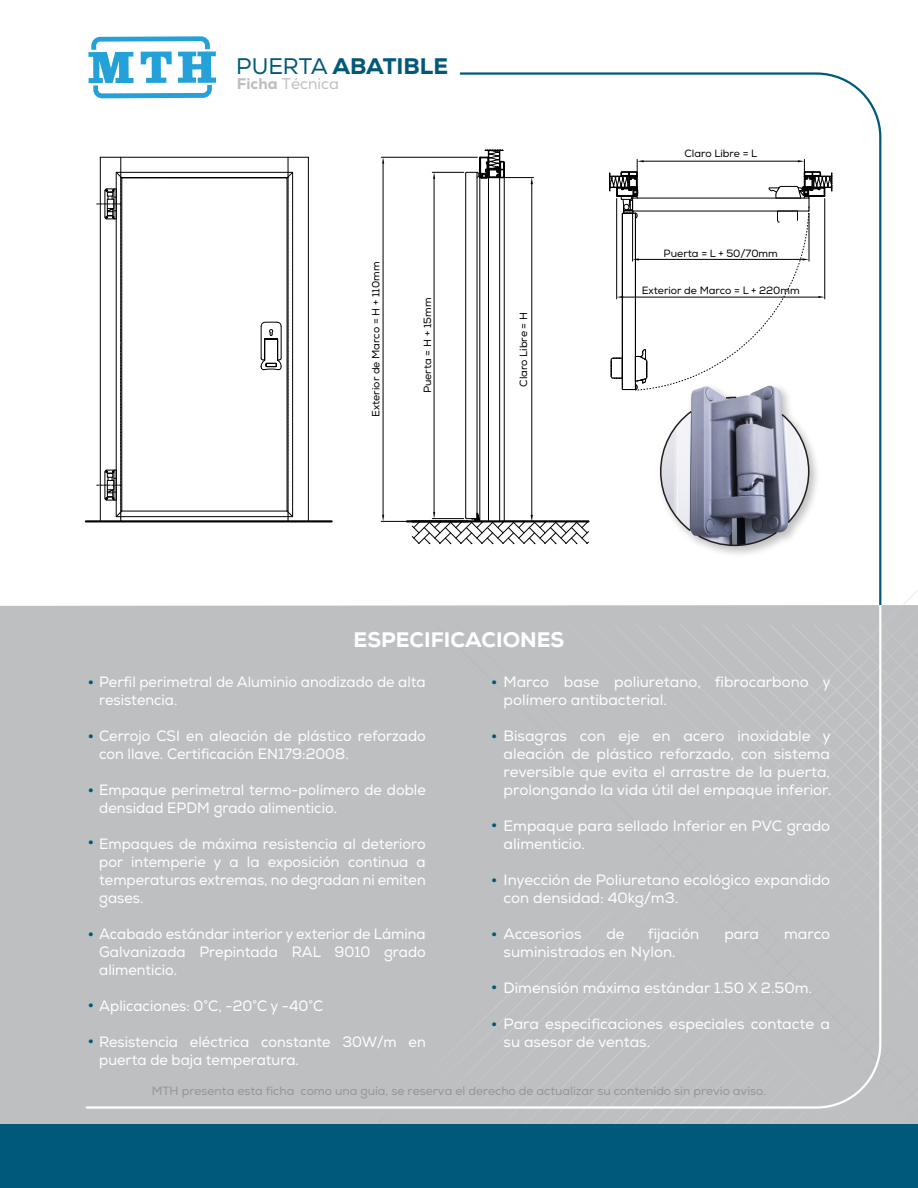
<style>
.page{position:relative;width:918px;height:1188px;background:#fff}
.page>*{position:absolute;margin:0;border:0;box-sizing:border-box;transform-origin:0 0}
.t1{font:800 22.5px/37.5px "Nexa";color:#005979}
.t2{font:800 21px "Nexa";color:#fff}
.t3{font:15.45px "Nexa";color:#bdbfc1}
.t4{font:15px/18px "Nexa";color:#fff;scale:.96 1}
.t5{font:15px/18px "Nexa";color:#fff}
.t6{font:12px "Nexa";color:#939598}
.t7{font:10.5px "Nexa";color:#000}
.s1{font-weight:400}
.s2{font-weight:800}
</style>
<div class="page">
<div style="left:0;top:605px;width:918px;height:519px;background:#bdbfc1"></div>
<div style="left:616px;top:627px;width:302px;height:497px;background:#bdbfc1"></div>
<hr style="left:86px;top:520px;width:246px;height:2px;background:#000">
<hr style="left:100px;top:157px;width:1px;height:364px;background:#000">
<hr style="left:308px;top:157px;width:1px;height:364px;background:#000">
<hr style="left:100px;top:157px;width:208px;height:1px;background:#000">
<svg style="left:97px;top:172px;width:196px;height:349px"></svg>
<hr style="left:407px;top:520px;width:61px;height:2px;background:#000">
<hr style="left:432px;top:172px;width:32px;height:1px;background:#000">
<hr style="left:434px;top:179px;width:1px;height:333px;background:#000">
<svg style="left:412px;top:512px;width:46px;height:32px"></svg>
<svg style="left:433px;top:172px;width:2px;height:7px"></svg>
<hr style="left:381px;top:521px;width:105px;height:1px;background:#000">
<hr style="left:381px;top:157px;width:96px;height:1px;background:#000">
<hr style="left:383px;top:164px;width:1px;height:351px;background:#000">
<svg style="left:382px;top:515px;width:2px;height:6px"></svg>
<svg style="left:382px;top:157px;width:2px;height:7px"></svg>
<div style="left:0;top:1124px;width:918px;height:64px;background:#005979"></div>
<svg style="left:88px;top:36px;width:128px;height:62px"></svg>
<svg style="left:458px;top:72px;width:424px;height:531px"></svg>
<div style="left:84px;top:603px;width:799px;height:507px;background:#bdbfc1"></div>
<h1 class="t1" style="left:236px;top:47px;width:213px"><span class="s1">PUERTA</span> ABATIBLE</h1>
<p class="t3" style="left:237px;top:74px;width:104px"><span class="s2">Ficha</span> Técnica</p>
<p class="t7" style="left:370px;top:417px;width:157px;rotate:-90deg">Exterior de Marco = H + 110mm</p>
<p class="t7" style="left:421px;top:393px;width:97px;rotate:-90deg">Puerta = H + 15mm</p>
<p class="t7" style="left:517px;top:387px;width:76px;rotate:-90deg">Claro Libre = H</p>
<p class="t7" style="left:684px;top:147px;width:75px">Claro Libre = L</p>
<p class="t7" style="left:664px;top:247px;width:116px">Puerta = L + 50/70mm</p>
<p class="t7" style="left:642px;top:284px;width:160px">Exterior de Marco = L + 220mm</p>
<h2 class="t2" style="left:354px;top:626px;width:212px">ESPECIFICACIONES</h2>
<p class="t5" style="left:504px;top:673px;width:328px">Marco base poliuretano, fibrocarbono y polímero antibacterial.</p>
<p class="t5" style="left:504px;top:727px;width:329px;text-align:justify">Bisagras con eje en acero inoxidable y aleación de plástico reforzado, con sistema reversible que evita el arrastre de la puerta, prolongando la vida útil del empaque inferior.</p>
<p class="t5" style="left:504px;top:817px;width:328px">Empaque para sellado Inferior en PVC grado alimenticio.</p>
<p class="t5" style="left:504px;top:871px;width:328px">Inyección de Poliuretano ecológico expandido con densidad: 40kg/m3.</p>
<p class="t5" style="left:504px;top:925px;width:79px">Accesorios</p>
<p class="t5" style="left:606px;top:925px;width:20px">de</p>
<p class="t5" style="left:648px;top:925px;width:53px">fijación</p>
<p class="t5" style="left:724px;top:925px;width:36px">para</p>
<p class="t5" style="left:784px;top:925px;width:48px">marco</p>
<p class="t5" style="left:504px;top:943px;width:174px">suministrados en Nylon.</p>
<p class="t5" style="left:504px;top:979px;width:310px">Dimensión máxima estándar 1.50 X 2.50m.</p>
<p class="t5" style="left:504px;top:1015px;width:328px">Para especificaciones especiales contacte a su asesor de ventas.</p>
<p class="t4" style="left:99px;top:673px;width:342px">Perfil perimetral de Aluminio anodizado de alta resistencia.</p>
<p class="t4" style="left:99px;top:727px;width:342px">Cerrojo CSI en aleación de plástico reforzado con llave. Certificación EN179:2008.</p>
<p class="t4" style="left:99px;top:781px;width:342px">Empaque perimetral termo-polímero de doble densidad EPDM grado alimenticio.</p>
<p class="t4" style="left:99px;top:835px;width:342px;text-align:justify">Empaques de máxima resistencia al deterioro por intemperie y a la exposición continua a temperaturas extremas, no degradan ni emiten gases.</p>
<p class="t4" style="left:99px;top:925px;width:342px;text-align:justify">Acabado estándar interior y exterior de Lámina Galvanizada Prepintada RAL 9010 grado alimenticio.</p>
<p class="t4" style="left:99px;top:997px;width:235px">Aplicaciones: 0°C, -20°C y -40°C</p>
<p class="t4" style="left:99px;top:1033px;width:342px">Resistencia eléctrica constante 30W/m en puerta de baja temperatura.</p>
<h1 class="t1" style="left:88px;top:663px;width:8px">·</h1>
<h1 class="t1" style="left:491px;top:663px;width:8px">·</h1>
<h1 class="t1" style="left:88px;top:717px;width:8px">·</h1>
<h1 class="t1" style="left:491px;top:717px;width:8px">·</h1>
<h1 class="t1" style="left:88px;top:770px;width:8px">·</h1>
<h1 class="t1" style="left:491px;top:806px;width:8px">·</h1>
<h1 class="t1" style="left:88px;top:823px;width:8px">·</h1>
<h1 class="t1" style="left:491px;top:861px;width:8px">·</h1>
<h1 class="t1" style="left:88px;top:915px;width:8px">·</h1>
<h1 class="t1" style="left:491px;top:915px;width:8px">·</h1>
<h1 class="t1" style="left:491px;top:967px;width:8px">· ·</h1>
<h1 class="t1" style="left:88px;top:987px;width:8px;line-height:36px">· ·</h1>
<p class="t6" style="left:152px;top:1083px;width:616px">MTH presenta esta ficha como una guía, se reserva el derecho de actualizar su contenido sin previo aviso.</p>
</div>
